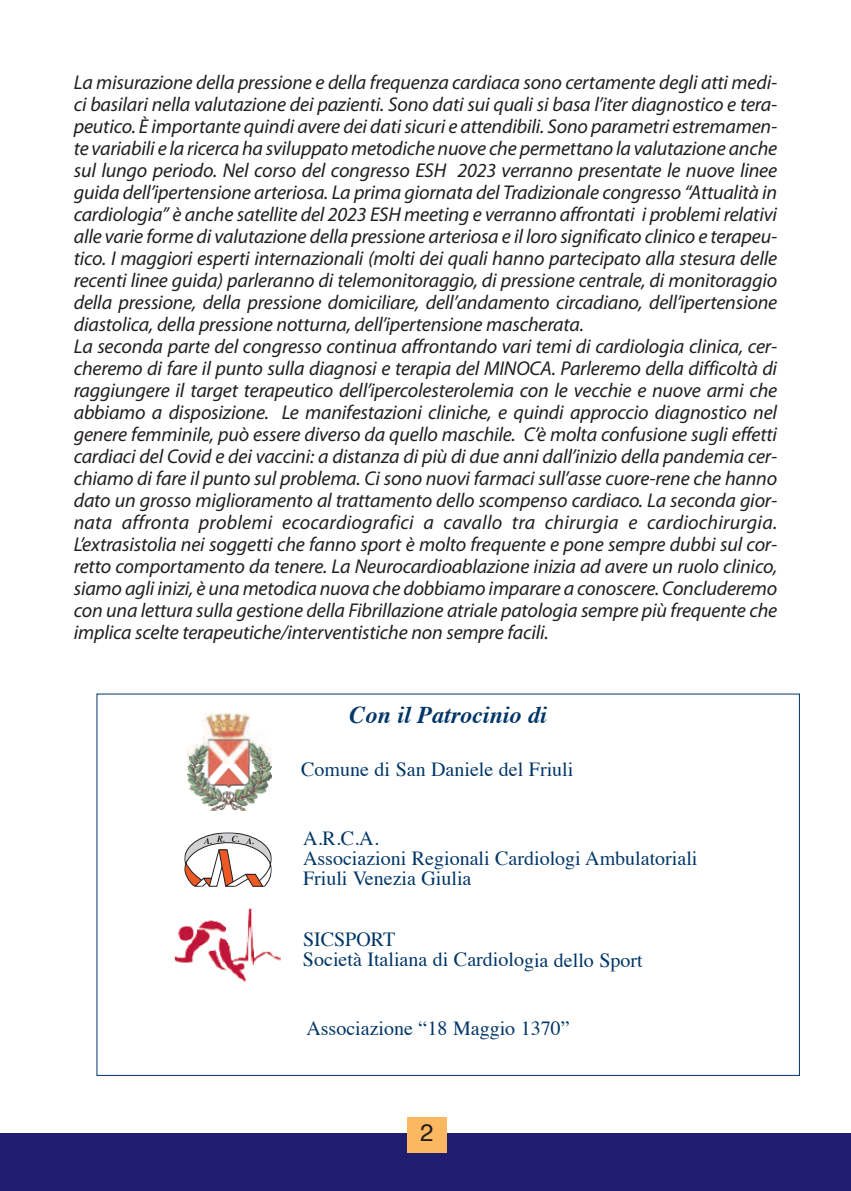
<style>
.page{position:relative;width:851px;height:1191px;background:#fff}
.page>*{position:absolute;margin:0;border:0;box-sizing:border-box;transform-origin:0 0}
.t1{font:italic 700 24px "Times";color:#003667}
.t2{font:24px "Helvetica";color:#231f20}
.t3{font:italic 20px/22px "Myriad Pro";letter-spacing:-.01em;color:#231f20}
.t4{font:20px/20px "Times";color:#003667}
</style>
<div class="page">
<div style="left:0;top:1133px;width:850px;height:58px;background:#201c70"></div>
<div style="left:407px;top:1117px;width:39px;height:35px;background:#fcb860"></div>
<img style="left:174px;top:908px;width:107px;height:73px">
<img style="left:188px;top:713px;width:83px;height:97px">
<svg style="left:184px;top:832px;width:88px;height:54px"></svg>
<p class="t3" style="left:74px;top:73px;width:704px">La misurazione della pressione e della frequenza cardiaca sono certamente degli atti medi&shy;ci basilari nella valutazione dei pazienti. Sono dati sui quali si basa l’iter diagnostico e tera&shy;peutico. È importante quindi avere dei dati sicuri e attendibili. Sono parametri estremamen&shy;te variabili e la ricerca ha sviluppato metodiche nuove che permettano la valutazione anche sul lungo periodo. Nel corso del congresso ESH 2023 verranno presentate le nuove linee guida dell’ipertensione arteriosa. La prima giornata del Tradizionale congresso “Attualità in cardiologia” è anche satellite del 2023 ESH meeting e verranno affrontati i problemi relativi alle varie forme di valutazione della pressione arteriosa e il loro significato clinico e terapeu&shy;tico. I maggiori esperti internazionali (molti dei quali hanno partecipato alla stesura delle recenti linee guida) parleranno di telemonitoraggio, di pressione centrale, di monitoraggio della pressione, della pressione domiciliare, dell’andamento circadiano, dell’ipertensione diastolica, della pressione notturna, dell’ipertensione mascherata.<br>La seconda parte del congresso continua affrontando vari temi di cardiologia clinica, cer&shy;cheremo di fare il punto sulla diagnosi e terapia del MINOCA. Parleremo della difficoltà di raggiungere il target terapeutico dell’ipercolesterolemia con le vecchie e nuove armi che abbiamo a disposizione. Le manifestazioni cliniche, e quindi approccio diagnostico nel genere femminile, può essere diverso da quello maschile. C’è molta confusione sugli effetti cardiaci del Covid e dei vaccini: a distanza di più di due anni dall’inizio della pandemia cer&shy;chiamo di fare il punto sul problema. Ci sono nuovi farmaci sull’asse cuore-rene che hanno dato un grosso miglioramento al trattamento dello scompenso cardiaco. La seconda gior&shy;nata affronta problemi ecocardiografici a cavallo tra chirurgia e cardiochirurgia.<br>L’extrasistolia nei soggetti che fanno sport è molto frequente e pone sempre dubbi sul cor&shy;retto comportamento da tenere. La Neurocardioablazione inizia ad avere un ruolo clinico, siamo agli inizi, è una metodica nuova che dobbiamo imparare a conoscere. Concluderemo con una lettura sulla gestione della Fibrillazione atriale patologia sempre più frequente che implica scelte terapeutiche/interventistiche non sempre facili.</p>
<p class="t1" style="left:349px;top:705px;width:199px">Con il Patrocinio di</p>
<p class="t4" style="left:301px;top:761px;width:273px">Comune di San Daniele del Friuli</p>
<p class="t4" style="left:303px;top:829px;width:396px">A.R.C.A.<br>Associazioni Regionali Cardiologi Ambulatoriali<br>Friuli Venezia Giulia</p>
<p class="t4" style="left:303px;top:931px;width:341px">SICSPORT<br>Società Italiana di Cardiologia dello Sport</p>
<p class="t4" style="left:306px;top:1019px;width:265px">Associazione “18 Maggio 1370”</p>
<p class="t2" style="left:420px;top:1122px;width:15px">2</p>
</div>
